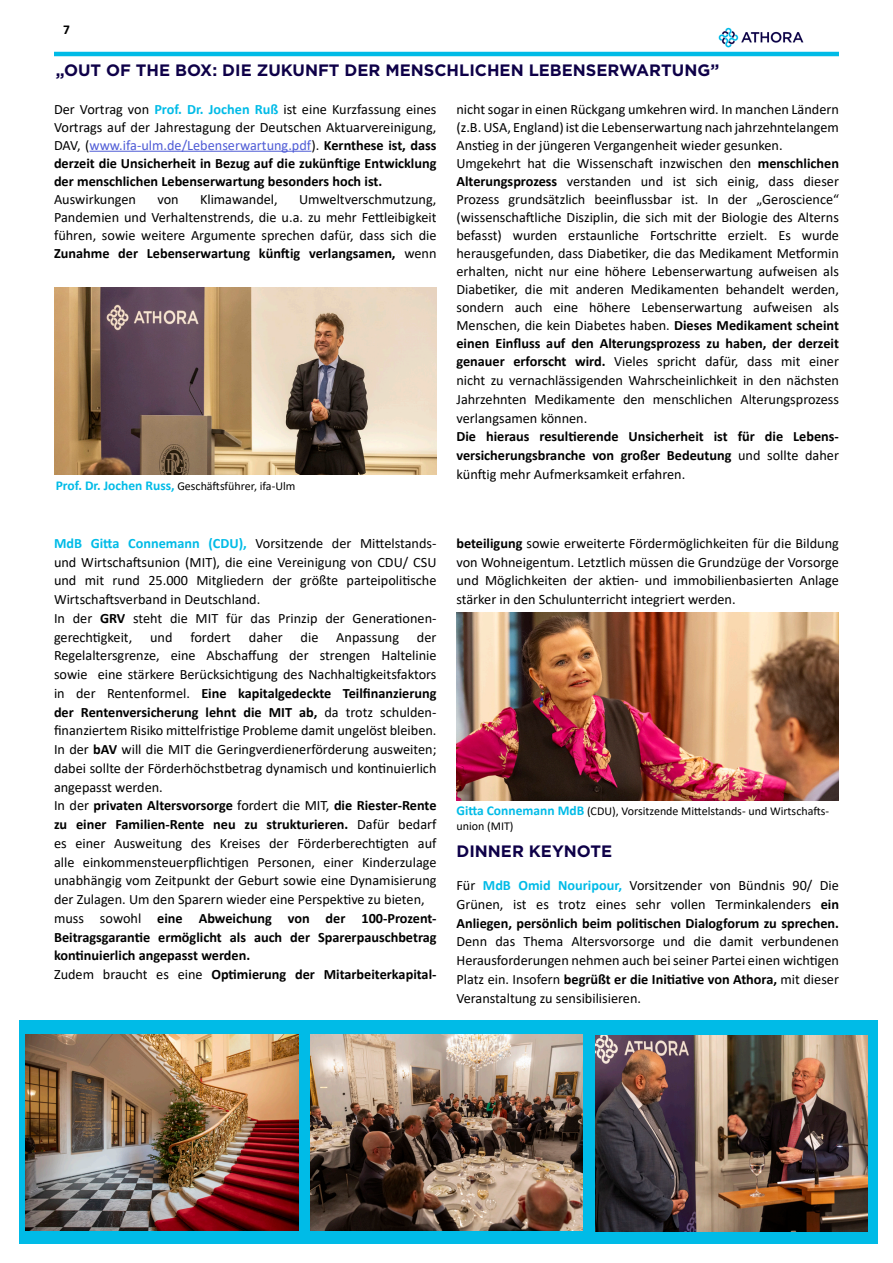
<style>
.page{position:relative;width:893px;height:1263px;background:#fff}
.page>*{position:absolute;margin:0;border:0;box-sizing:border-box;transform-origin:0 0}
.t1{font:700 16.5px "Gotham";color:#0e0048}
.t2{font:14.25px/18.8px "Calibri";color:#000;text-align:justify}
.t3{font:700 14.25px/18px "Calibri";color:#000;text-align:justify}
.t4{font:700 13.5px "Calibri";color:#000}
.t5{font:12px/15px "Calibri";color:#000}
.s1{font-weight:400}
.s2{color:#00bbe7}
.s3{font-weight:400;color:#4f5cd6}
.s4{font-weight:700}
.s5{font-weight:700;font-size:13.5px;color:#00bbe7}
.s6{font-weight:700;color:#00bbe7}
</style>
<div class="page">
<img style="left:709px;top:27px;width:104px;height:30px">
<hr style="left:54px;top:52px;width:785px;height:4px;background:#00bbe7">
<div style="left:19px;top:1020px;width:859px;height:224px;background:#00bbe7"></div>
<img style="left:311px;top:1034px;width:272px;height:197px">
<img style="left:26px;top:1034px;width:272px;height:197px">
<hr style="left:89px;top:151px;width:222px;height:1px;background:#4f5cd6">
<img style="left:54px;top:287px;width:382px;height:188px">
<img style="left:595px;top:1035px;width:272px;height:197px">
<img style="left:456px;top:613px;width:383px;height:187px">
<p class="t4" style="left:63px;top:20px;width:8px">7</p>
<p class="t1" style="left:56px;top:59px;width:665px">„OUT OF THE BOX: DIE ZUKUNFT DER MENSCHLICHEN LEBENSERWARTUNG”</p>
<p class="t3" style="left:54px;top:100px;width:384px"><span class="s1">Der Vortrag von</span> <span class="s2">Prof. Dr. Jochen Ruß</span> <span class="s1">ist eine Kurzfassung eines Vortrags auf der Jahrestagung der Deutschen Aktuarvereinigung, DAV, (</span><span class="s3">www.ifa-ulm.de/Lebenserwartung.pdf</span><span class="s1">).</span> Kernthese ist, dass derzeit die Unsicherheit in Bezug auf die zukünftige Entwicklung der menschlichen Lebenserwartung besonders hoch ist.</p>
<p class="t2" style="left:54px;top:189px;width:84px">Auswirkungen</p>
<p class="t2" style="left:157px;top:189px;width:23px">von</p>
<p class="t2" style="left:200px;top:189px;width:79px">Klimawandel,</p>
<p class="t2" style="left:456px;top:100px;width:384px;line-height:18px">nicht sogar in einen Rückgang umkehren wird. In manchen Ländern (z.B. USA, England) ist die Lebenserwartung nach jahrzehntelangem Anstieg in der jüngeren Vergangenheit wieder gesunken.</p>
<p class="t2" style="left:456px;top:154px;width:384px;line-height:18px">Umgekehrt hat die Wissenschaft inzwischen den <span class="s4">menschlichen Alterungsprozess</span> verstanden und ist sich einig, dass dieser Prozess grundsätzlich beeinflussbar ist. In der „Geroscience“ (wissenschaftliche Disziplin, die sich mit der Biologie des Alterns befasst) wurden erstaunliche Fortschritte erzielt. Es wurde</p>
<p class="t2" style="left:456px;top:243px;width:384px;line-height:18.3px">herausgefunden, dass Diabetiker, die das Medikament Metformin erhalten, nicht nur eine höhere Lebenserwartung aufweisen als Diabetiker, die mit anderen Medikamenten behandelt werden, sondern auch eine höhere Lebenserwartung aufweisen als Menschen, die kein Diabetes haben. <span class="s4">Dieses Medikament scheint einen Einfluss auf den Alterungsprozess zu haben, der derzeit genauer erforscht wird.</span> Vieles spricht dafür, dass mit einer nicht zu vernachlässigenden Wahrscheinlichkeit in den nächsten Jahrzehnten Medikamente den menschlichen Alterungsprozess verlangsamen können.</p>
<p class="t3" style="left:456px;top:427px;width:384px;line-height:18.8px">Die hieraus resultierende Unsicherheit ist für die Lebens&shy;versicherungsbranche von großer Bedeutung <span class="s1">und sollte daher künftig mehr Aufmerksamkeit erfahren.</span></p>
<p class="t2" style="left:54px;top:190px;width:384px;line-height:18px;text-indent:245px">Umweltverschmutzung, Pandemien und Verhaltenstrends, die u.a. zu mehr Fettleibigkeit führen, sowie weitere Argumente sprechen dafür, dass sich die <span class="s4">Zunahme der Lebenserwartung künftig verlangsamen,</span> wenn</p>
<p class="t5" style="left:56px;top:478px;width:241px"><span class="s5">Prof. Dr. Jochen Russ,</span> Geschäftsführer, ifa-Ulm</p>
<p class="t2" style="left:54px;top:533px;width:384px"><span class="s6">MdB Gitta Connemann (CDU),</span> Vorsitzende der Mittelstands&shy;und Wirtschaftsunion (MIT), die eine Vereinigung von CDU/ CSU und mit rund 25.000 Mitgliedern der größte parteipolitische Wirtschaftsverband in Deutschland.</p>
<p class="t2" style="left:54px;top:608px;width:384px">In der <span class="s4">GRV</span> steht die MIT für das Prinzip der Generationen&shy;gerechtigkeit,</p>
<p class="t2" style="left:150px;top:627px;width:24px">und</p>
<p class="t2" style="left:190px;top:627px;width:42px">fordert</p>
<p class="t2" style="left:249px;top:627px;width:35px">daher</p>
<p class="t2" style="left:301px;top:627px;width:19px">die</p>
<p class="t2" style="left:336px;top:627px;width:64px">Anpassung</p>
<p class="t2" style="left:54px;top:627px;width:384px;text-indent:363px">der Regelaltersgrenze, eine Abschaffung der strengen Haltelinie sowie eine stärkere Berücksichtigung des Nachhaltigkeitsfaktors in der Rentenformel. <span class="s4">Eine kapitalgedeckte Teilfinanzierung der Rentenversicherung lehnt die MIT ab,</span> da trotz schulden&shy;finanziertem Risiko mittelfristige Probleme damit ungelöst bleiben.</p>
<p class="t2" style="left:54px;top:740px;width:384px">In der <span class="s4">bAV</span> will die MIT die Geringverdienerförderung ausweiten; dabei sollte der Förderhöchstbetrag dynamisch und kontinuierlich angepasst werden.</p>
<p class="t2" style="left:54px;top:796px;width:384px">In der <span class="s4">privaten Altersvorsorge</span> fordert die MIT, <span class="s4">die Riester-Rente zu einer Familien-Rente neu zu strukturieren.</span> Dafür bedarf es einer Ausweitung des Kreises der Förderberechtigten auf alle einkommensteuerpflichtigen Personen, einer Kinderzulage unabhängig vom Zeitpunkt der Geburt sowie eine Dynamisierung der Zulagen. Um den Sparern wieder eine Perspektive zu bieten,</p>
<p class="t3" style="left:54px;top:909px;width:384px;line-height:18.8px"><span class="s1">muss sowohl</span> eine Abweichung von der 100-Prozent-Beitragsgarantie ermöglicht als auch der Sparerpauschbetrag kontinuierlich angepasst werden.</p>
<p class="t3" style="left:54px;top:965px;width:384px"><span class="s1">Zudem braucht es eine</span> Optimierung der Mitarbeiterkapital-</p>
<p class="t2" style="left:456px;top:533px;width:384px"><span class="s4">beteiligung</span> sowie erweiterte Fördermöglichkeiten für die Bildung von Wohneigentum. Letztlich müssen die Grundzüge der Vorsorge und Möglichkeiten der aktien- und immobilienbasierten Anlage stärker in den Schulunterricht integriert werden.</p>
<p class="t5" style="left:456px;top:803px;width:374px"><span class="s5">Gitta Connemann MdB</span> (CDU), Vorsitzende Mittelstands- und Wirtschafts&shy;union (MIT)</p>
<p class="t1" style="left:456px;top:840px;width:157px">DINNER KEYNOTE</p>
<p class="t2" style="left:456px;top:876px;width:384px">Für <span class="s6">MdB Omid Nouripour,</span> Vorsitzender von Bündnis 90/ Die Grünen, ist es trotz eines sehr vollen Terminkalenders <span class="s4">ein Anliegen, persönlich beim politischen Dialogforum zu sprechen.<br></span>Denn das Thema Altersvorsorge und die damit verbundenen Herausforderungen nehmen auch bei seiner Partei einen wichtigen Platz ein. Insofern <span class="s4">begrüßt er die Initiative von Athora,</span> mit dieser Veranstaltung zu sensibilisieren.</p>
</div>
